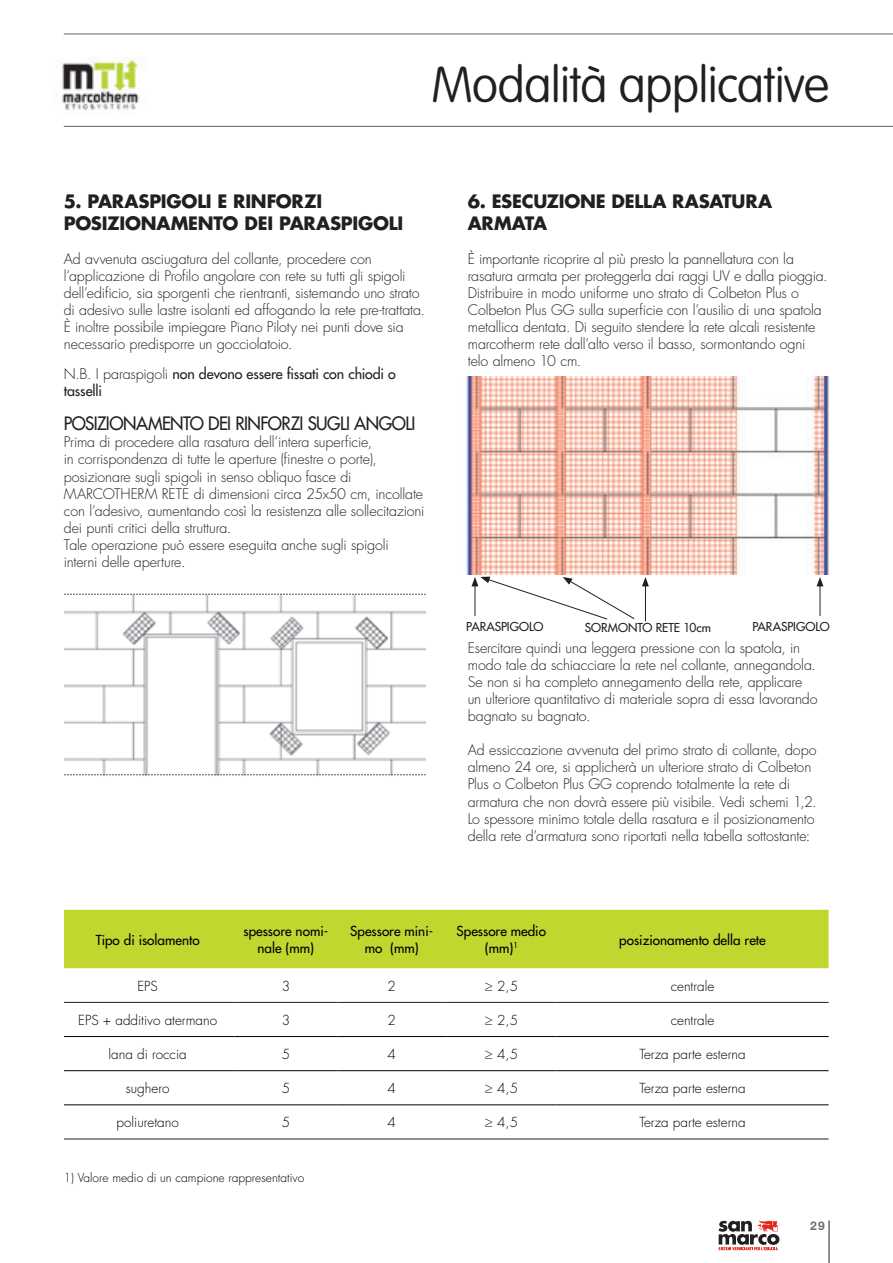
<style>
.page{position:relative;width:893px;height:1263px;background:#fff}
.page>*{position:absolute;margin:0;border:0;box-sizing:border-box;transform-origin:0 0}
.titoli{font:100 49.5px "VAG Rounded Std";letter-spacing:-.015em;color:#231f20}
.sottotitolo{font:700 18px/21.6px "Futura Std";letter-spacing:-.01em;color:#231f20}
.testo_normale{font:500 18px "Futura Std";letter-spacing:-.03em;color:#231f20;scale:.95 1}
.testo_normale-2{font:300 14.25px/17.1px "Futura Std";letter-spacing:-.01em;color:#231f20}
.sottotitolo-2{font:300 14.25px/17.1px "Futura Std";letter-spacing:-.01em;color:#231f20}
.testo_normale-3{font:500 14.25px/17.1px "Futura Std";letter-spacing:-.005em;color:#231f20}
.t1{font:300 13.5px "Futura Std";color:#000}
.t2{font:500 13.5px/16.2px "Futura Std";color:#000;text-align:center}
.t3{font:300 12px "Futura Std";color:#000}
.testo_normale-4{font:500 12px "Futura Std";letter-spacing:-.005em;color:#231f20}
.t4{font:700 12px "Helvetica Neue";color:#6c6d70}
.s1{font-weight:300}
</style>
<div class="page">
<img style="left:62px;top:59px;width:85px;height:67px">
<img style="left:466px;top:376px;width:363px;height:198px">
<hr style="left:820px;top:584px;width:1px;height:32px;background:#231f20">
<svg style="left:816px;top:577px;width:7px;height:9px"></svg>
<hr style="left:645px;top:584px;width:1px;height:37px;background:#231f20">
<svg style="left:642px;top:577px;width:7px;height:9px"></svg>
<svg style="left:471px;top:577px;width:164px;height:43px"></svg>
<div style="left:64px;top:910px;width:765px;height:58px;background:#c1d72f"></div>
<hr style="left:61px;top:1139px;width:173px;height:1px;background:#231f20">
<hr style="left:234px;top:1139px;width:103px;height:1px;background:#231f20">
<hr style="left:337px;top:1139px;width:109px;height:1px;background:#231f20">
<hr style="left:446px;top:1139px;width:110px;height:1px;background:#231f20">
<hr style="left:556px;top:1139px;width:273px;height:1px;background:#231f20">
<hr style="left:61px;top:1002px;width:173px;height:1px;background:#231f20">
<hr style="left:234px;top:1002px;width:103px;height:1px;background:#231f20">
<hr style="left:337px;top:1002px;width:109px;height:1px;background:#231f20">
<hr style="left:446px;top:1002px;width:110px;height:1px;background:#231f20">
<hr style="left:556px;top:1002px;width:273px;height:1px;background:#231f20">
<hr style="left:61px;top:1036px;width:173px;height:1px;background:#000">
<hr style="left:234px;top:1036px;width:103px;height:1px;background:#000">
<hr style="left:337px;top:1036px;width:109px;height:1px;background:#000">
<hr style="left:446px;top:1036px;width:110px;height:1px;background:#000">
<hr style="left:556px;top:1036px;width:273px;height:1px;background:#000">
<hr style="left:61px;top:1070px;width:173px;height:1px;background:#000">
<hr style="left:234px;top:1070px;width:103px;height:1px;background:#000">
<hr style="left:337px;top:1070px;width:109px;height:1px;background:#000">
<hr style="left:446px;top:1070px;width:110px;height:1px;background:#000">
<hr style="left:556px;top:1070px;width:273px;height:1px;background:#000">
<hr style="left:61px;top:1104px;width:173px;height:1px;background:#000">
<hr style="left:234px;top:1104px;width:103px;height:1px;background:#000">
<hr style="left:337px;top:1104px;width:109px;height:1px;background:#000">
<hr style="left:446px;top:1104px;width:110px;height:1px;background:#000">
<hr style="left:556px;top:1104px;width:273px;height:1px;background:#000">
<hr style="left:64px;top:34px;width:829px;height:1px;background:#231f20">
<hr style="left:64px;top:126px;width:829px;height:1px;background:#231f20">
<hr style="left:829px;top:1220px;width:1px;height:43px;background:#231f20">
<svg style="left:718px;top:1220px;width:61px;height:30px"></svg>
<img style="left:64px;top:593px;width:362px;height:183px">
<svg style="left:64px;top:594px;width:362px;height:1px"></svg>
<svg style="left:64px;top:774px;width:362px;height:1px"></svg>
<p class="titoli" style="left:431px;top:56px;width:399px">Modalità applicative</p>
<p class="sottotitolo" style="left:64px;top:190px;width:341px">5. PARASPIGOLI E RINFORZI<br>POSIZIONAMENTO DEI PARASPIGOLI</p>
<p class="sottotitolo-2" style="left:64px;top:250px;width:363px">Ad avvenuta asciugatura del collante, procedere con l’applicazione di Profilo angolare con rete su tutti gli spigoli dell’edificio, sia sporgenti che rientranti, sistemando uno strato di adesivo sulle lastre isolanti ed affogando la rete pre-trattata.</p>
<p class="testo_normale-2" style="left:64px;top:319px;width:341px">È inoltre possibile impiegare Piano Piloty nei punti dove sia necessario predisporre un gocciolatoio.</p>
<p class="testo_normale-3" style="left:64px;top:365px;width:334px"><span class="s1">N.B. I paraspigoli</span> non devono essere fissati con chiodi o tasselli</p>
<p class="testo_normale" style="left:64px;top:412px;width:372px">POSIZIONAMENTO DEI RINFORZI SUGLI ANGOLI</p>
<p class="testo_normale-2" style="left:64px;top:434px;width:362px">Prima di procedere alla rasatura dell’intera superficie,<br>in corrispondenza di tutte le aperture (finestre o porte), posizionare sugli spigoli in senso obliquo fasce di MARCOTHERM RETE di dimensioni circa 25x50 cm, incollate con l’adesivo, aumentando così la resistenza alle sollecitazioni dei punti critici della struttura.</p>
<p class="testo_normale-2" style="left:64px;top:537px;width:326px">Tale operazione può essere eseguita anche sugli spigoli interni delle aperture.</p>
<p class="sottotitolo" style="left:468px;top:190px;width:306px">6. ESECUZIONE DELLA RASATURA<br>ARMATA</p>
<p class="sottotitolo-2" style="left:468px;top:250px;width:361px">È importante ricoprire al più presto la pannellatura con la rasatura armata per proteggerla dai raggi UV e dalla pioggia.</p>
<p class="testo_normale-2" style="left:468px;top:285px;width:356px">Distribuire in modo uniforme uno strato di Colbeton Plus o Colbeton Plus GG sulla superficie con l’ausilio di una spatola metallica dentata. Di seguito stendere la rete alcali resistente marcotherm rete dall’alto verso il basso, sormontando ogni telo almeno 10 cm.</p>
<p class="testo_normale-4" style="left:466px;top:619px;width:79px">PARASPIGOLO</p>
<p class="testo_normale-4" style="left:585px;top:620px;width:128px">SORMONTO RETE 10cm</p>
<p class="testo_normale-4" style="left:752px;top:619px;width:79px">PARASPIGOLO</p>
<p class="testo_normale-2" style="left:468px;top:639px;width:350px">Esercitare quindi una leggera pressione con la spatola, in modo tale da schiacciare la rete nel collante, annegandola.</p>
<p class="testo_normale-2" style="left:468px;top:673px;width:351px">Se non si ha completo annegamento della rete, applicare un ulteriore quantitativo di materiale sopra di essa lavorando bagnato su bagnato.</p>
<p class="testo_normale-2" style="left:468px;top:742px;width:350px">Ad essiccazione avvenuta del primo strato di collante, dopo almeno 24 ore, si applicherà un ulteriore strato di Colbeton Plus o Colbeton Plus GG coprendo totalmente la rete di armatura che non dovrà essere più visibile. Vedi schemi 1,2.</p>
<p class="testo_normale-2" style="left:468px;top:810px;width:348px">Lo spessore minimo totale della rasatura e il posizionamento della rete d’armatura sono riportati nella tabella sottostante:</p>
<p class="t2" style="left:96px;top:931px;width:105px">Tipo di isolamento</p>
<p class="t2" style="left:243px;top:923px;width:86px">spessore nomi&shy;nale (mm)</p>
<p class="t2" style="left:350px;top:923px;width:84px">Spessore mini&shy;mo (mm)</p>
<p class="t2" style="left:457px;top:923px;width:91px">Spessore medio (mm)<sup>1</sup></p>
<p class="t2" style="left:619px;top:931px;width:148px">posizionamento della rete</p>
<p class="t1" style="left:137px;top:978px;width:22px">EPS</p>
<p class="t1" style="left:282px;top:978px;width:10px">3</p>
<p class="t1" style="left:388px;top:978px;width:10px">2</p>
<p class="t1" style="left:484px;top:978px;width:35px">≥ 2,5</p>
<p class="t1" style="left:671px;top:978px;width:45px">centrale</p>
<p class="t1" style="left:78px;top:1012px;width:141px">EPS + additivo atermano</p>
<p class="t1" style="left:282px;top:1012px;width:10px">3</p>
<p class="t1" style="left:388px;top:1012px;width:10px">2</p>
<p class="t1" style="left:484px;top:1012px;width:35px">≥ 2,5</p>
<p class="t1" style="left:671px;top:1012px;width:45px">centrale</p>
<p class="t1" style="left:109px;top:1046px;width:80px">lana di roccia</p>
<p class="t1" style="left:282px;top:1046px;width:10px">5</p>
<p class="t1" style="left:388px;top:1046px;width:10px">4</p>
<p class="t1" style="left:484px;top:1046px;width:35px">≥ 4,5</p>
<p class="t1" style="left:639px;top:1046px;width:108px">Terza parte esterna</p>
<p class="t1" style="left:126px;top:1080px;width:45px">sughero</p>
<p class="t1" style="left:282px;top:1080px;width:10px">5</p>
<p class="t1" style="left:388px;top:1080px;width:10px">4</p>
<p class="t1" style="left:484px;top:1080px;width:35px">≥ 4,5</p>
<p class="t1" style="left:639px;top:1080px;width:108px">Terza parte esterna</p>
<p class="t1" style="left:117px;top:1114px;width:64px">poliuretano</p>
<p class="t1" style="left:282px;top:1114px;width:10px">5</p>
<p class="t1" style="left:388px;top:1114px;width:10px">4</p>
<p class="t1" style="left:484px;top:1114px;width:35px">≥ 4,5</p>
<p class="t1" style="left:639px;top:1114px;width:108px">Terza parte esterna</p>
<p class="t3" style="left:64px;top:1171px;width:242px">1) Valore medio di un campione rappresentativo</p>
<p class="t4" style="left:810px;top:1218px;width:16px">29</p>
</div>
